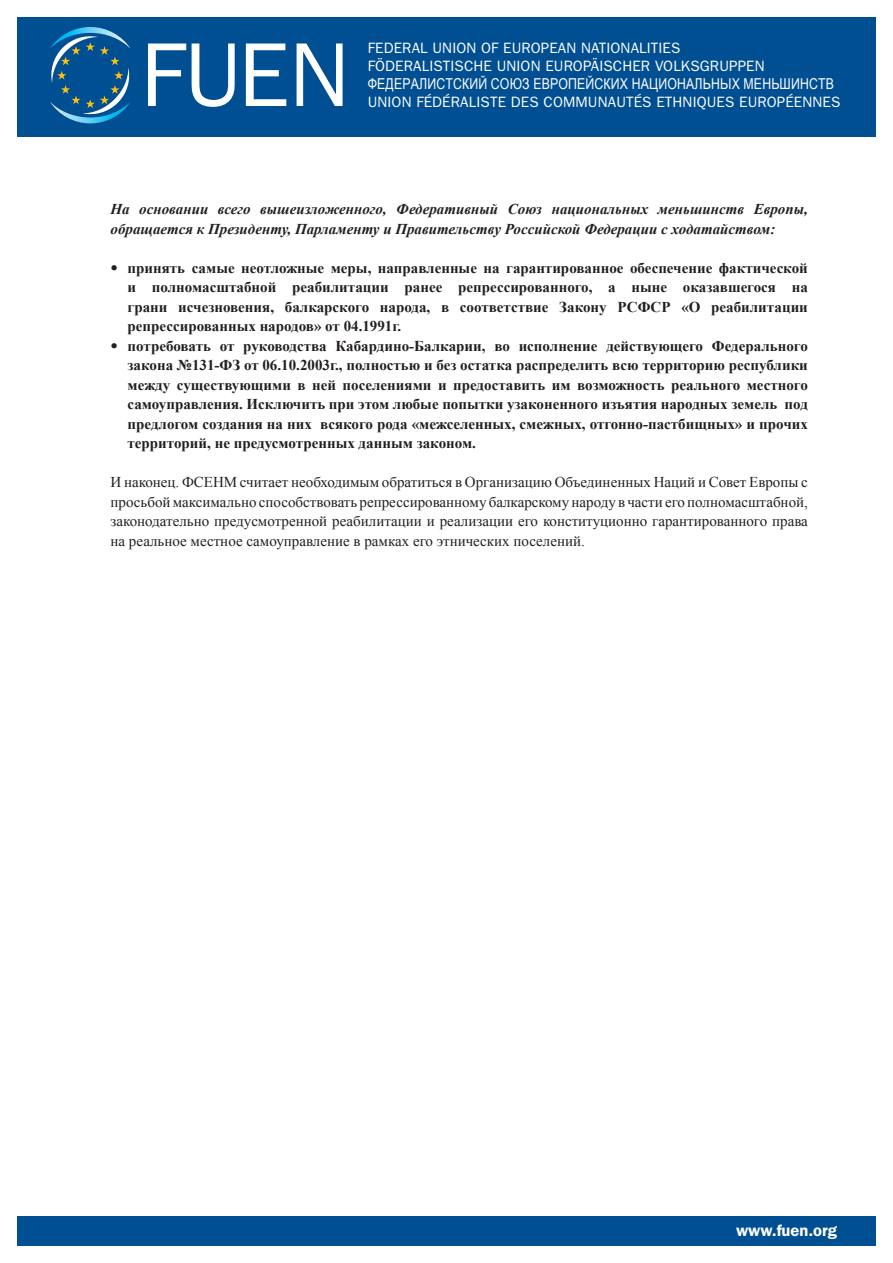
<style>
.page{position:relative;width:893px;height:1263px;background:#fff}
.page>*{position:absolute;margin:0;border:0;box-sizing:border-box;transform-origin:0 0}
.t1{font:600 16.5px "ITC Franklin Gothic Std";color:#fff}
.t2{font:700 15px/19.5px "Times New Roman";color:#231f20;text-align:justify}
.t3{font:15px/19.5px "Times New Roman";color:#231f20;text-align:justify}
.t4{font:italic 700 15px/19.5px "Times New Roman";color:#231f20}
.t5{font:15px/18px "ITC Franklin Gothic Std";letter-spacing:.01em;color:#fff}
.t6{font:15px "Arial Narrow";letter-spacing:.01em;color:#fff}
.s1{font-family:"Caecilia LT Std"}
</style>
<div class="page">
<div style="left:17px;top:1216px;width:859px;height:30px;background:#004f92"></div>
<div style="left:17px;top:17px;width:859px;height:119px;background:#004f92"></div>
<svg style="left:50px;top:27px;width:81px;height:96px"></svg>
<svg style="left:148px;top:44px;width:38px;height:62px"></svg>
<svg style="left:192px;top:44px;width:43px;height:63px"></svg>
<svg style="left:246px;top:44px;width:40px;height:62px"></svg>
<svg style="left:297px;top:44px;width:46px;height:62px"></svg>
<p class="t5" style="left:368px;top:39px;width:398px">FEDERAL UNION OF EU ROPEAN NATIONALITIES<br>FÖDERALISTISCHE UNION EU ROPÄISCHER VOLKSGRU PPEN</p>
<p class="t6" style="left:368px;top:73px;width:468px">ФEДЕРАЛИСТСКИЙ СОЮЗ ЕВРОПЕЙСКИХ НАЦИОНАЛЬНЫХ МЕНЬШИНСТВ</p>
<p class="t5" style="left:368px;top:93px;width:474px">UNION FÉDÉRALISTE DES COMMU NAUTÉS ETHNIQU ES EU ROPÉENNES</p>
<p class="t4" style="left:111px;top:199px;width:699px">На основании всего вышеизложенного, Федеративный Союз национальных меньшинств Европы, обращается к Президенту, Парламенту и Правительству Российской Федерации с ходатайством:</p>
<p class="t2" style="left:128px;top:258px;width:682px;text-indent:-17px"><span class="s1">•</span> принять самые неотложные меры, направленные на гарантированное обеспечение фактической и полномасштабной реабилитации ранее репрессированного, а ныне оказавшегося на грани исчезновения, балкарского народа, в соответствие Закону РСФСР «О реабилитации репрессированных народов» от 04.1991г.</p>
<p class="t2" style="left:128px;top:336px;width:682px;text-indent:-17px"><span class="s1">•</span> потребовать от руководства Кабардино-Балкарии, во исполнение действующего Федерального закона №131-ФЗ от 06.10.2003г., полностью и без остатка распределить всю территорию республики между существующими в ней поселениями и предоставить им возможность реального местного самоуправления. Исключить при этом любые попытки узаконенного изъятия народных земель под предлогом создания на них всякого рода «межселенных, смежных, отгонно-пастбищных» и прочих территорий, не предусмотренных данным законом.</p>
<p class="t3" style="left:111px;top:472px;width:699px">И наконец. ФСЕНМ считает необходимым обратиться в Организацию Объединенных Наций и Совет Европы с просьбой максимально способствовать репрессированному балкарскому народу в части его полномасштабной, законодательно предусмотренной реабилитации и реализации его конституционно гарантированного права на реальное местное самоуправление в рамках его этнических поселений.</p>
<p class="t1" style="left:736px;top:1221px;width:102px">www.fuen.org</p>
</div>
